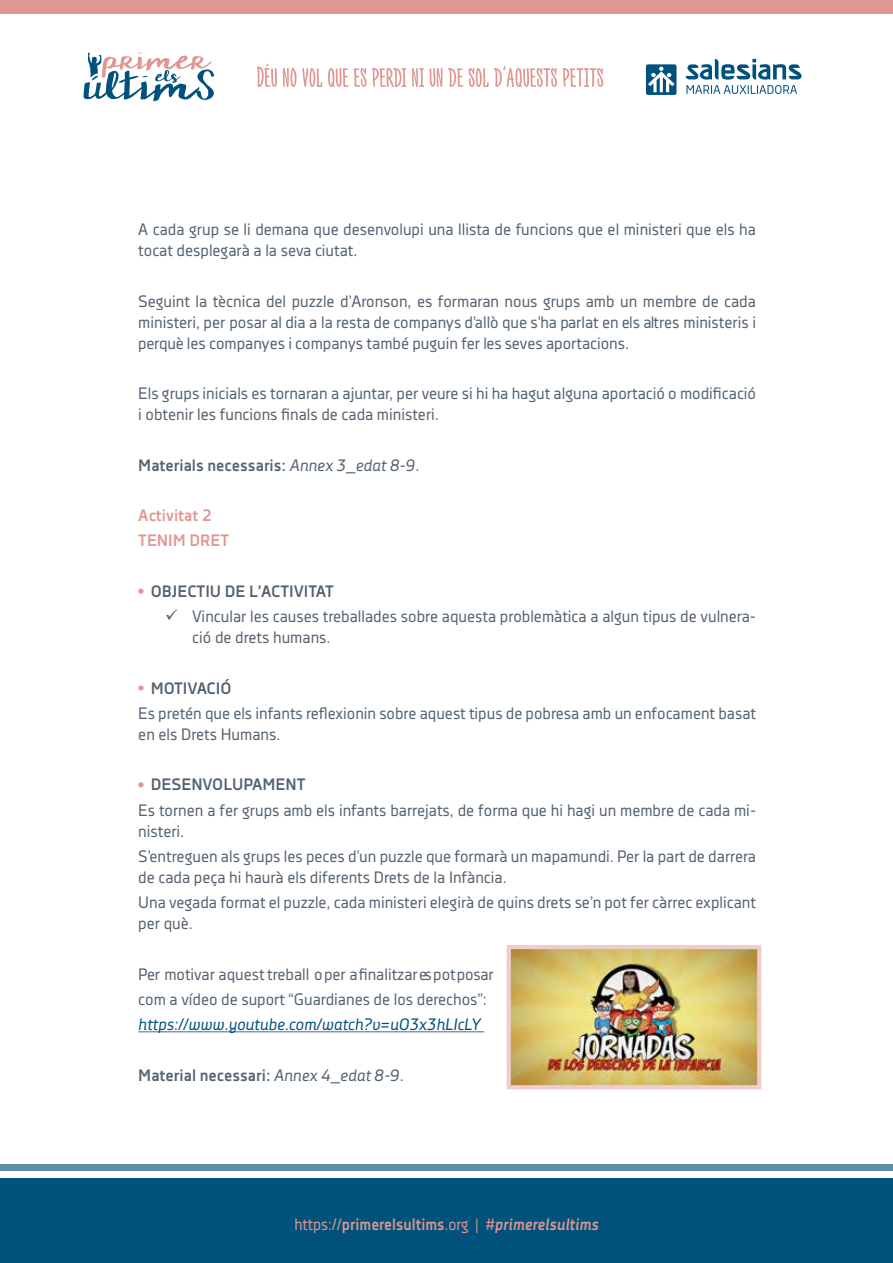
<style>
.page{position:relative;width:893px;height:1263px;background:#fff}
.page>*{position:absolute;margin:0;border:0;box-sizing:border-box;transform-origin:0 0}
.t1{font:16.5px/21px "Decima Nova Pro";color:#536271}
.t2{font:700 16.5px "Decima Nova Pro";color:#536271}
.t3{font:700 16.5px "Decima Nova Pro";color:#e09691;scale:.95 1}
.t4{font:italic 16.5px "Decima Nova Pro";color:#00527d}
.t5{font:700 16.5px/25.2px "Decima Nova Pro";color:#e09691}
.s1{font-weight:400;font-style:italic}
.s2{font-weight:400}
.s3{font-style:italic}
</style>
<div class="page">
<div style="left:0;top:1178px;width:893px;height:85px;background:#00527d"></div>
<div style="left:0;top:1164px;width:893px;height:6px;background:#5f8ca7"></div>
<div style="left:0;top:0;width:893px;height:14px;background:#e09691"></div>
<svg style="left:84px;top:53px;width:130px;height:48px"></svg>
<svg style="left:257px;top:64px;width:346px;height:24px"></svg>
<div style="left:646px;top:64px;width:30px;height:31px;background:#00527d;border-radius:2px"></div>
<svg style="left:648px;top:67px;width:26px;height:25px"></svg>
<svg style="left:686px;top:59px;width:115px;height:35px"></svg>
<hr style="left:138px;top:1031px;width:346px;height:1px;background:#536271">
<svg style="left:138px;top:589px;width:6px;height:5px"></svg>
<svg style="left:138px;top:685px;width:6px;height:6px"></svg>
<svg style="left:138px;top:782px;width:6px;height:5px"></svg>
<img style="left:512px;top:950px;width:244px;height:134px">
<div style="left:507px;top:945px;width:254px;height:144px;border:4px solid #f0cdca"></div>
<p class="t1" style="left:138px;top:219px;width:619px">A cada grup se li demana que desenvolupi una llista de funcions que el ministeri que els ha tocat desplegarà a la seva ciutat.</p>
<p class="t1" style="left:138px;top:290px;width:619px;text-align:justify">Seguint la tècnica del puzzle d’Aronson, es formaran nous grups amb un membre de cada ministeri, per posar al dia a la resta de companys d’allò que s’ha parlat en els altres ministeris i perquè les companyes i companys també puguin fer les seves aportacions.</p>
<p class="t1" style="left:138px;top:383px;width:619px">Els grups inicials es tornaran a ajuntar, per veure si hi ha hagut alguna aportació o modificació i obtenir les funcions finals de cada ministeri.</p>
<p class="t2" style="left:138px;top:455px;width:283px">Materials necessaris: <span class="s1">Annex 3_edat 8-9.</span></p>
<p class="t5" style="left:138px;top:503px;width:92px">Activitat 2<br>TENIM DRET</p>
<p class="t2" style="left:151px;top:582px;width:184px">OBJECTIU DE L’ACTIVITAT</p>
<p class="t1" style="left:192px;top:606px;width:565px;text-indent:-27px">✓ Vincular les causes treballades sobre aquesta problemàtica a algun tipus de vulnera&shy;ció de drets humans.</p>
<p class="t2" style="left:151px;top:678px;width:82px">MOTIVACIÓ</p>
<p class="t1" style="left:138px;top:703px;width:619px">Es pretén que els infants reflexionin sobre aquest tipus de pobresa amb un enfocament basat en els Drets Humans.</p>
<p class="t2" style="left:151px;top:775px;width:156px">DESENVOLUPAMENT</p>
<p class="t1" style="left:138px;top:799px;width:619px">Es tornen a fer grups amb els infants barrejats, de forma que hi hagi un membre de cada mi&shy;nisteri.</p>
<p class="t1" style="left:138px;top:846px;width:619px">S’entreguen als grups les peces d’un puzzle que formarà un mapamundi. Per la part de darrera de cada peça hi haurà els diferents Drets de la Infància.</p>
<p class="t1" style="left:138px;top:892px;width:619px">Una vegada format el puzzle, cada ministeri elegirà de quins drets se’n pot fer càrrec explicant per què.</p>
<p class="t1" style="left:138px;top:961px;width:357px;line-height:25.2px">Per motivar aquest treball o per a finalitzar es pot posar com a vídeo de suport “Guardianes de los derechos”:</p>
<p class="t4" style="left:138px;top:1015px;width:344px">https://www.youtube.com/watch?v=uO3x3hLIcLY</p>
<p class="t2" style="left:138px;top:1065px;width:267px">Material necessari: <span class="s1">Annex 4_edat 8-9</span><span class="s2">.</span></p>
<p class="t3" style="left:294px;top:1214px;width:322px"><span class="s2">https://</span>primerelsultims<span class="s2">.org |</span> <span class="s1">#</span><span class="s3">primerelsultims</span></p>
</div>
